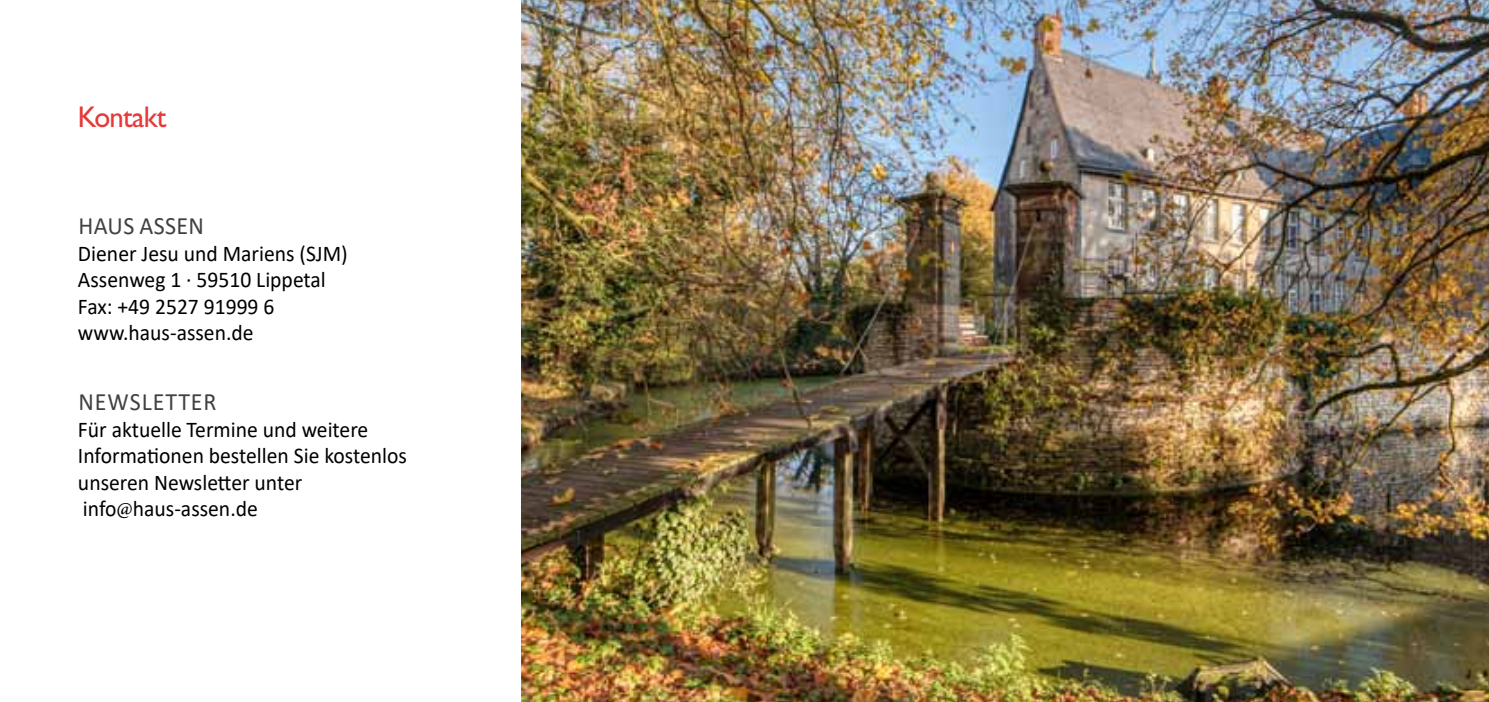
<style>
.page{position:relative;width:1489px;height:702px;background:#fff}
.page>*{position:absolute;margin:0;border:0;box-sizing:border-box;transform-origin:0 0}
.t1{font:30px "Gill Sans Std";letter-spacing:-.025em;color:#e63a3a;scale:.96 1}
.t2{font:25px "Calibri";letter-spacing:.04em;color:#414042;scale:.96 1}
.t3{font:22.5px/26.5px "Calibri";color:#000;scale:.96 1}
.s1{font-family:"Minion Pro"}
</style>
<div class="page">
<img style="left:521px;top:0;width:967px;height:702px">
<h1 class="t1" style="left:78px;top:99px;width:94px">Kontakt</h1>
<p class="t2" style="left:78px;top:208px;width:132px">Haus Assen</p>
<p class="t3" style="left:78px;top:239px;width:282px">Diener Jesu und Mariens (SJM)<br>Assenweg 1 · 59510 Lippetal<br>Fax: +49 2527 91999 6 www.haus-assen.de</p>
<p class="t2" style="left:78px;top:384px;width:141px">N ewsletter</p>
<p class="t3" style="left:78px;top:415px;width:344px">Für aktuelle Termine und weitere<br>Informationen bestellen Sie kostenlos unseren Newsletter unter info<span class="s1">@</span>haus-assen.de</p>
</div>
